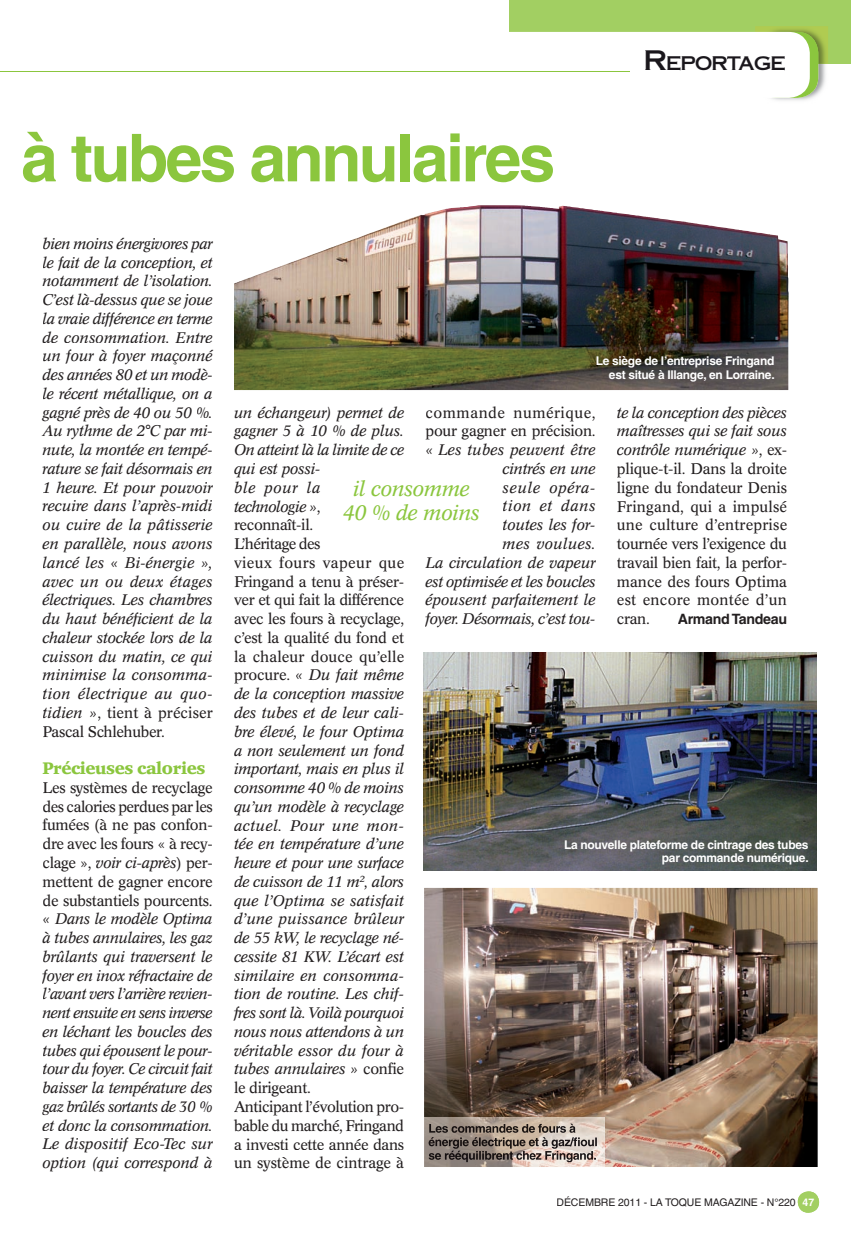
<style>
.page{position:relative;width:851px;height:1234px;background:#fff}
.page>*{position:absolute;margin:0;border:0;box-sizing:border-box;transform-origin:0 0}
.t1{font:700 66px "Helvetica LT";letter-spacing:-.04em;color:#8bc63e}
.t2{font:italic 21px/24px "Concorde BE";letter-spacing:-.025em;color:#8bc63e;text-align:center}
.t3{font:18.9px "Copperplate LT Thirty One AB";letter-spacing:-.07em;color:#1a171c}
.t4{font:17.25px "Charter ITC Blac";letter-spacing:-.025em;color:#8bc63e}
.t5{font:italic 15.15px/18.8px "Concorde BE";letter-spacing:-.015em;color:#231f20;text-align:justify}
.t6{font:15.15px/18.8px "Concorde BE";letter-spacing:-.02em;color:#231f20;text-align:justify}
.t7{font:700 14.25px "Helvetica LT";letter-spacing:-.025em;color:#231f20}
.t8{font:700 12px/13.5px "Helvetica LT";letter-spacing:-.025em;color:#fff;text-align:right}
.t9{font:10.5px "Helvetica LT";letter-spacing:-.01em;color:#231f20}
.s1{font-size:27px}
.s2{font-style:normal}
.s3{font-style:italic}
.s4{font-weight:700;color:#fff}
</style>
<div class="page">
<div style="left:509px;top:0;width:341px;height:64px;background:#a2cf62"></div>
<img style="left:755px;top:26px;width:72px;height:75px">
<svg style="left:756px;top:32px;width:62px;height:66px"></svg>
<div style="left:797px;top:1191px;width:22px;height:21px;background:#a2cf62;border-radius:50%"></div>
<div style="left:297px;top:32px;width:512px;height:66px;background:#fff;border-radius:21px"></div>
<hr style="left:0;top:71px;width:629px;height:1px;background:#8bc63e">
<img style="left:423px;top:652px;width:393px;height:218px">
<img style="left:234px;top:205px;width:554px;height:185px">
<img style="left:424px;top:887px;width:393px;height:279px">
<svg style="left:424px;top:1166px;width:180px;height:1px"></svg>
<img style="left:424px;top:1116px;width:180px;height:50px">
<img style="left:429px;top:1123px;width:146px;height:9px">
<img style="left:428px;top:1136px;width:169px;height:12px">
<img style="left:428px;top:1150px;width:168px;height:11px">
<h1 class="t1" style="left:21px;top:118px;width:536px">à tubes annulaires</h1>
<p class="t3" style="left:643px;top:52px;width:144px"><span class="s1">R</span>EPORTAGE</p>
<p class="t5" style="left:43px;top:234px;width:172px">bien moins énergivores par le fait de la conception, et notamment de l’isolation.<br>C’est là-dessus que se joue la vraie différence en terme de consommation. Entre un four à foyer maçonné des années 80 et un modè&shy;le récent métallique, on a gagné près de 40 ou 50 %.<br>Au rythme de 2°C par mi&shy;nute, la montée en tempé&shy;rature se fait désormais en 1 heure. Et pour pouvoir recuire dans l’après-midi ou cuire de la pâtisserie en parallèle, nous avons lancé les « Bi-énergie », avec un ou deux étages électriques. Les chambres du haut bénéficient de la chaleur stockée lors de la cuisson du matin, ce qui minimise la consomma&shy;tion électrique au quo&shy;tidien »<span class="s2">, tient à préciser Pascal Schlehuber.</span></p>
<p class="t4" style="left:43px;top:757px;width:164px">Précieuses calories</p>
<p class="t6" style="left:43px;top:778px;width:172px">Les systèmes de recyclage des calories perdues par les fumées (à ne pas confon&shy;dre avec les fours « à recy&shy;clage », <span class="s3">voir ci-après</span>) per&shy;mettent de gagner encore de substantiels pourcents.</p>
<p class="t5" style="left:43px;top:909px;width:172px">« Dans le modèle Optima à tubes annulaires, les gaz brûlants qui traversent le foyer en inox réfractaire de l’avant vers l’arrière revien&shy;nent ensuite en sens inverse en léchant les boucles des tubes qui épousent le pour&shy;tour du foyer. Ce circuit fait baisser la température des gaz brûlés sortants de 30 % et donc la consommation.<br>Le dispositif Eco-Tec sur option (qui correspond à</p>
<p class="t8" style="left:595px;top:354px;width:181px">Le siège de l’entreprise Fringand est situé à Illange, en Lorraine.</p>
<p class="t5" style="left:234px;top:403px;width:172px;text-align:left">un échangeur) permet de gagner 5 à 10 % de plus.<br>On atteint là la limite de ce qui est possi-<br>ble pour la<br>technologie »<span class="s2">,<br>reconnaît-il.<br>L’héritage des<br>vieux fours vapeur que<br>Fringand a tenu à préser&shy;ver et qui fait la différence avec les fours à recyclage, c’est la qualité du fond et la chaleur douce qu’elle procure.</span> « Du fait même de la conception massive des tubes et de leur cali&shy;bre élevé, le four Optima a non seulement un fond important, mais en plus il consomme 40 % de moins qu’un modèle à recyclage actuel. Pour une mon&shy;tée en température d’une heure et pour une surface de cuisson de 11 m<sup>2</sup>, alors que l’Optima se satisfait d’une puissance brûleur de 55 kW, le recyclage né&shy;cessite 81 KW. L’écart est similaire en consomma&shy;tion de routine. Les chif&shy;fres sont là. Voilà pourquoi nous nous attendons à un véritable essor du four à tubes annulaires » <span class="s2">confie le dirigeant.<br>Anticipant l’évolution pro&shy;bable du marché, Fringand a investi cette année dans un système de cintrage à</span></p>
<p class="t6" style="left:425px;top:403px;width:172px">commande numérique, pour gagner en précision.</p>
<p class="t6" style="left:617px;top:403px;width:172px"><span class="s3">te la conception des pièces maîtresses qui se fait sous contrôle numérique »</span>, ex&shy;plique-t-il. Dans la droite ligne du fondateur Denis Fringand, qui a impulsé une culture d’entreprise tournée vers l’exigence du travail bien fait, la perfor&shy;mance des fours Optima est encore montée d’un cran.</p>
<p class="t5" style="left:425px;top:440px;width:172px;text-align:right">« Les tubes peuvent être cintrés en une<br>seule opéra-<br>tion et dans<br>toutes les for-<br>mes voulues.<br>La circulation de vapeur est optimisée et les boucles épousent parfaitement le foyer. Désormais, c’est tou-</p>
<h2 class="t2" style="left:343px;top:476px;width:138px">il consomme<br>40 % de moins</h2>
<p class="t7" style="left:677px;top:610px;width:111px">Armand Tandeau</p>
<p class="t8" style="left:564px;top:837px;width:246px">La nouvelle plateforme de cintrage des tubes par commande numérique.</p>
<p class="t9" style="left:556px;top:1195px;width:259px">DÉCEMBRE 2011 - LA TOQUE MAGAZINE - N°220 <span class="s4">47</span></p>
</div>
